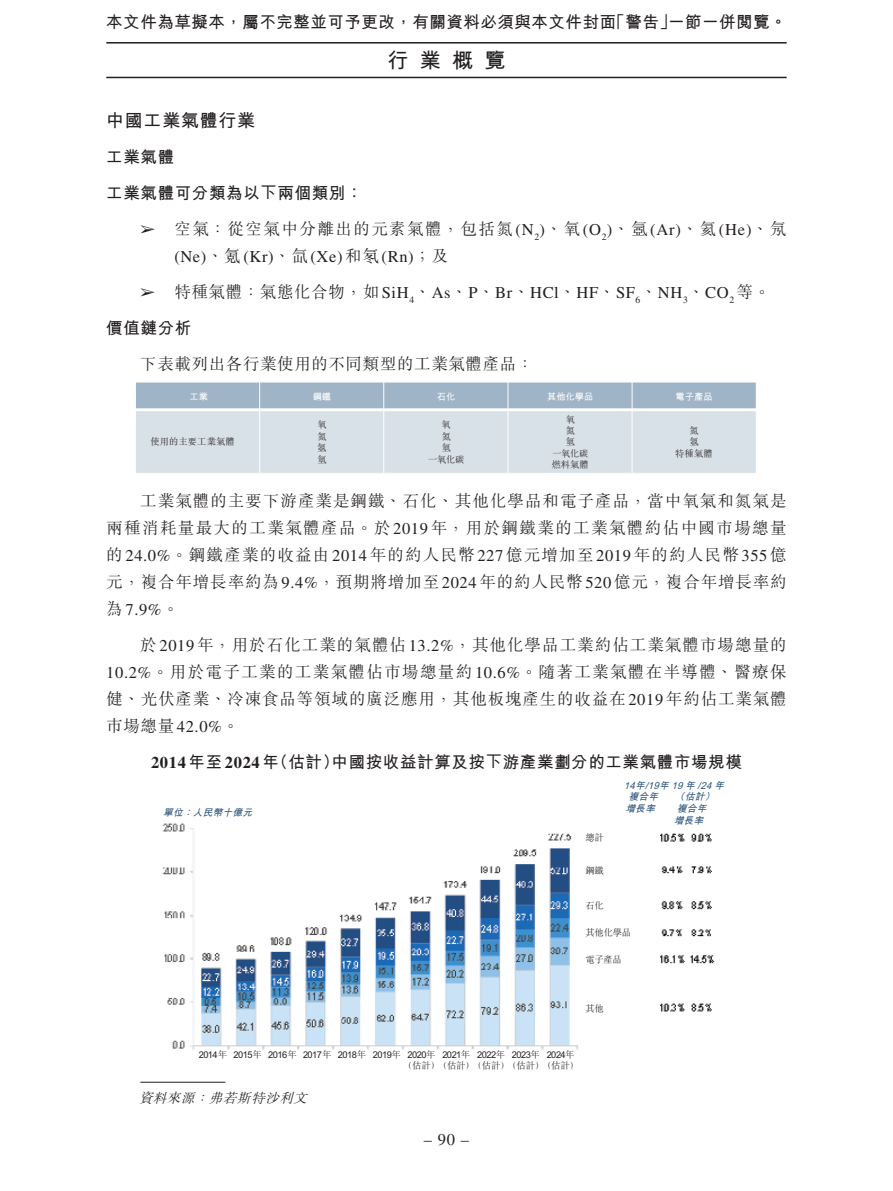
<style>
.page{position:relative;width:893px;height:1191px;background:#fff}
.page>*{position:absolute;margin:0;border:0;box-sizing:border-box;transform-origin:0 0}
.t1{font:700 21px "M Hei HK";color:#231f20}
._3__標題{font:700 18px "M Hei HK";letter-spacing:.035em;color:#231f20}
._1__內文{font:300 16.5px/27px "M Sung HK";letter-spacing:.055em;color:#231f20;text-align:justify}
._1__內文-2{font:700 16.5px "M Hei HK";letter-spacing:.035em;color:#231f20}
._1__內文-3{font:300 16.5px/27px "M Sung HK";letter-spacing:.09em;color:#231f20}
.t2{font:16.5px "Times LT Std";color:#231f20}
._2__附註內文{font:italic 300 13.5px "M Sung HK";color:#231f20}
.t3{font:italic 9.6px/11.6px "M Hei HK Bold E Ten B5 H";color:#2d547a;text-align:center}
.t4{font:9.3px/11.4px "M Sung HK Light E Ten B5 H";color:#231f20;text-align:center}
.t5{font:9.3px/11.1px "Arial";letter-spacing:-.06em;color:#231f20}
.t6{font:9.3px "M Hei HK Bold E Ten B5 H";color:#fff}
.s1{font-family:"Times LT Std";font-weight:400}
.s2{font-family:"Times LT Std"}
.s3{font-family:"M Sung HK Light E Ten B5 H"}
.s4{font-family:"Arial"}
</style>
<div class="page">
<hr style="left:106px;top:42px;width:681px;height:2px;background:#231f20">
<hr style="left:106px;top:77px;width:681px;height:1px;background:#231f20">
<div style="left:135px;top:382px;width:621px;height:28px;background:#9fb4c6"></div>
<div style="left:135px;top:410px;width:621px;height:63px;background:#d9e1e8"></div>
<hr style="left:259px;top:382px;width:1px;height:92px;background:#fff">
<hr style="left:383px;top:382px;width:1px;height:92px;background:#fff">
<hr style="left:507px;top:382px;width:1px;height:92px;background:#fff">
<hr style="left:632px;top:382px;width:1px;height:92px;background:#fff">
<hr style="left:135px;top:408px;width:622px;height:3px;background:#fff">
<hr style="left:135px;top:382px;width:1px;height:92px;background:#fff">
<hr style="left:135px;top:382px;width:622px;height:1px;background:#fff">
<img style="left:163px;top:823px;width:552px;height:227px">
<div style="left:622px;top:805px;width:91px;height:26px;background:#fff"></div>
<div style="left:581px;top:831px;width:69px;height:184px;background:#fff"></div>
<hr style="left:140px;top:1081px;width:85px;height:1px;background:#231f20">
<p class="_1__內文-2" style="left:106px;top:9px;width:682px">本文件為草擬本，屬不完整並可予更改，有關資料必須與本文件封面「警告」一節一併閱覽。</p>
<p class="t1" style="left:388px;top:45px;width:119px">行業概覽</p>
<p class="_3__標題" style="left:106px;top:107px;width:150px">中國工業氣體行業</p>
<p class="_1__內文-2" style="left:106px;top:145px;width:69px">工業氣體</p>
<p class="_1__內文-2" style="left:106px;top:181px;width:258px">工業氣體可分類為以下兩個類別：</p>
<p class="_1__內文-3" style="left:174px;top:214px;width:614px;text-indent:-34px">➢ 空氣：從空氣中分離出的元素氣體，包括氮<span class="s1">(N</span><sub>2</sub><span class="s1">)</span>、氧<span class="s1">(O</span><sub>2</sub><span class="s1">)</span>、氬<span class="s1">(Ar)</span>、氦<span class="s1">(He)</span>、氖<span class="s1">(Ne)</span>、氪<span class="s1">(Kr)</span>、氙<span class="s1">(Xe)</span>和氡<span class="s1">(Rn)</span>；及</p>
<p class="_1__內文" style="left:140px;top:277px;width:631px">➢ 特種氣體：氣態化合物，如<span class="s1">SiH</span><sub>4</sub>、<span class="s1">As</span>、<span class="s1">P</span>、<span class="s1">Br</span>、<span class="s1">HCl</span>、<span class="s1">HF</span>、<span class="s1">SF</span><sub>6</sub>、<span class="s1">NH</span><sub>3</sub>、<span class="s1">CO</span><sub>2</sub>等。</p>
<p class="_1__內文-2" style="left:106px;top:316px;width:86px">價值鏈分析</p>
<p class="_1__內文" style="left:140px;top:349px;width:395px">下表載列出各行業使用的不同類型的工業氣體產品：</p>
<p class="t6" style="left:189px;top:389px;width:20px">工業</p>
<p class="t6" style="left:313px;top:389px;width:20px">鋼鐵</p>
<p class="t4" style="left:150px;top:436px;width:86px">使用的主要工業氣體</p>
<p class="t6" style="left:437px;top:389px;width:20px">石化</p>
<p class="t6" style="left:547px;top:389px;width:48px">其他化學品</p>
<p class="t6" style="left:676px;top:389px;width:38px">電子產品</p>
<p class="t4" style="left:317px;top:419px;width:11px;text-align:justify">氧氮氬氫</p>
<p class="t4" style="left:428px;top:419px;width:38px">氧<br>氮<br>氫<br>一氧化碳</p>
<p class="t4" style="left:552px;top:413px;width:39px">氧<br>氮<br>氫<br>一氧化碳燃料氣體</p>
<p class="t4" style="left:675px;top:424px;width:39px">氮<br>氬<br>特種氣體</p>
<p class="_1__內文" style="left:106px;top:486px;width:682px;text-indent:34px">工業氣體的主要下游產業是鋼鐵、石化、其他化學品和電子產品，當中氧氣和氮氣是兩種消耗量最大的工業氣體產品。於<span class="s1">2019</span>年，用於鋼鐵業的工業氣體約佔中國市場總量的<span class="s1">24.0%</span>。鋼鐵產業的收益由<span class="s1">2014</span>年的約人民幣<span class="s1">227</span>億元增加至<span class="s1">2019</span>年的約人民幣<span class="s1">355</span>億元，複合年增長率約為<span class="s1">9.4%</span>，預期將增加至<span class="s1">2024</span>年的約人民幣<span class="s1">520</span>億元，複合年增長率約為<span class="s1">7.9%</span>。</p>
<p class="_1__內文" style="left:106px;top:630px;width:682px;text-indent:34px">於<span class="s1">2019</span>年，用於石化工業的氣體佔<span class="s1">13.2%</span>，其他化學品工業約佔工業氣體市場總量的<span class="s1">10.2%</span>。用於電子工業的工業氣體佔市場總量約<span class="s1">10.6%</span>。隨著工業氣體在半導體、醫療保健、光伏產業、冷凍食品等領域的廣泛應用，其他板塊產生的收益在<span class="s1">2019</span>年約佔工業氣體巿場總量<span class="s1">42.0%</span>。</p>
<p class="_1__內文-2" style="left:151px;top:750px;width:592px"><span class="s2">2014</span>年至<span class="s2">2024</span>年（估計）中國按收益計算及按下游產業劃分的工業氣體市場規模</p>
<p class="t3" style="left:163px;top:805px;width:94px">單位：人民幣十億元</p>
<p class="t3" style="left:624px;top:778px;width:105px">14年/19年 19 年 /24 年</p>
<p class="t3" style="left:675px;top:790px;width:44px">（估計）</p>
<p class="t3" style="left:677px;top:802px;width:34px">複合年</p>
<p class="t3" style="left:674px;top:813px;width:34px">增長率</p>
<p class="t3" style="left:625px;top:790px;width:37px">複合年增長率</p>
<p class="t4" style="left:585px;top:831px;width:20px">總計</p>
<p class="t4" style="left:585px;top:864px;width:20px">鋼鐵</p>
<p class="t4" style="left:585px;top:899px;width:20px">石化</p>
<p class="t4" style="left:585px;top:926px;width:47px">其他化學品</p>
<p class="t4" style="left:585px;top:953px;width:38px">電子產品</p>
<p class="t4" style="left:585px;top:1002px;width:20px">其他</p>
<p class="t5" style="left:199px;top:1049px;width:134px">2014<span class="s3">年</span> 2015<span class="s3">年</span> 2016<span class="s3">年</span> 2017<span class="s3">年</span></p>
<p class="t4" style="left:472px;top:1048px;width:39px"><span class="s4">2022</span>年（估計）</p>
<p class="t5" style="left:338px;top:1049px;width:30px">2018<span class="s3">年</span></p>
<p class="t4" style="left:507px;top:1048px;width:39px"><span class="s4">2023</span>年（估計）</p>
<p class="t4" style="left:542px;top:1048px;width:39px"><span class="s4">2024</span>年（估計）</p>
<p class="t5" style="left:403px;top:1049px;width:39px;text-indent:-30px">2019<span class="s3">年</span> 2020<span class="s3">年（估計）</span></p>
<p class="t4" style="left:438px;top:1048px;width:39px"><span class="s4">2021</span>年（估計）</p>
<p class="_2__附註內文" style="left:139px;top:1088px;width:174px">資料來源：弗若斯特沙利文</p>
<p class="t2" style="left:424px;top:1129px;width:47px">– 90 –</p>
</div>
